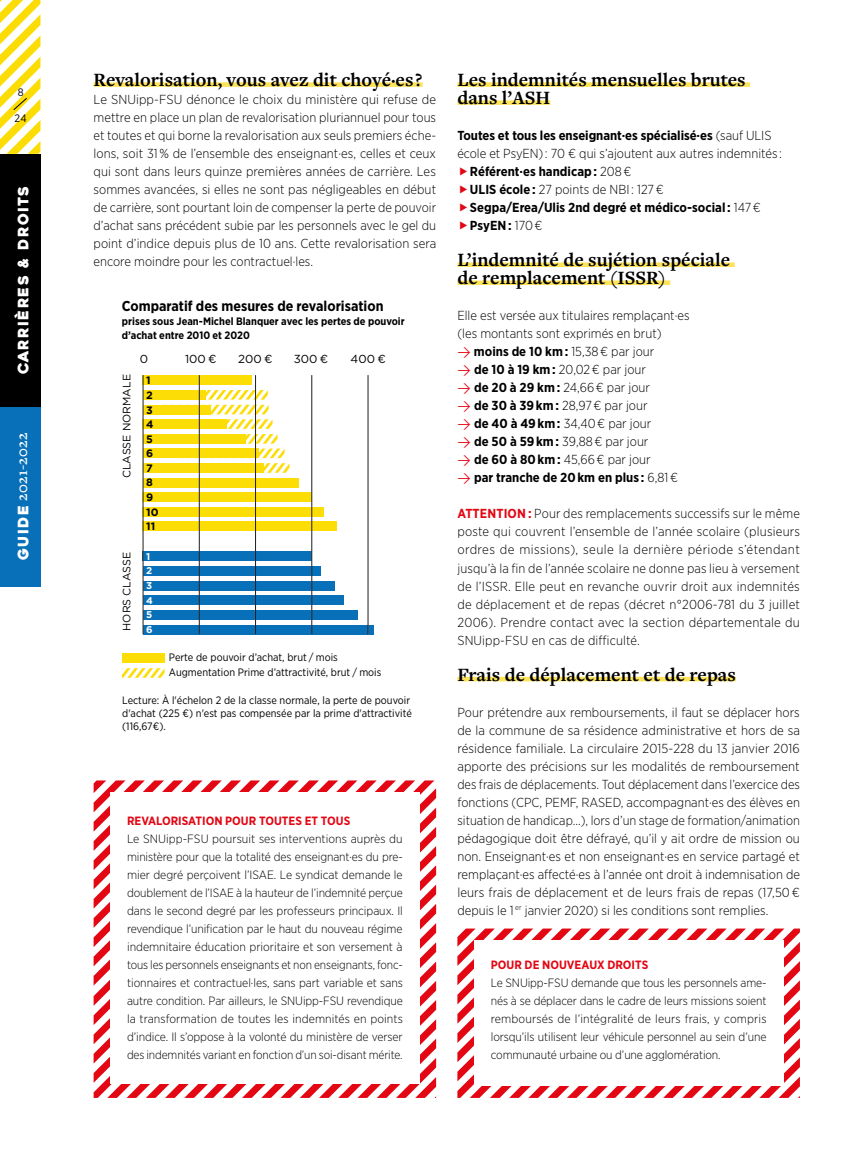
<style>
.page{position:relative;width:851px;height:1149px;background:#fff}
.page>*{position:absolute;margin:0;border:0;box-sizing:border-box;transform-origin:0 0}
.t1{font:700 19.5px/18px "Freight Text Pro";color:#000}
.t2{font:600 15.6px "Freight Text Pro";letter-spacing:.015em;color:#fff}
.t3{font:14.4px "Heavitas";letter-spacing:.1em;color:#fff}
.t4{font:700 14.25px "Gotham Narrow";color:#000}
.t5{font:300 13.05px/18px "Gotham Narrow";color:#000;text-align:justify}
.t6{font:700 13.05px "Gotham Narrow";color:#000}
.t7{font:300 12px/18px "Gotham Narrow";letter-spacing:-.01em;color:#000}
.t8{font:700 12px "Gotham Narrow";color:#e30613}
.t9{font:11.7px "Gotham";color:#000}
.t10{font:10.8px/12.9px "Gotham Narrow";color:#000}
.t11{font:700 10.8px/14.2px "Gotham Narrow";color:#000}
.t12{font:10.8px "Gotham";color:#000}
.t13{font:700 10.8px/14.5px "Gotham";color:#000}
.t14{font:700 9.9px/14.5px "Gotham";color:#fff}
.s1{font-weight:300}
.s2{font-weight:700}
.s3{font-family:"DINOT";font-weight:400;color:#e30613}
.s4{font-weight:700;color:#e30613}
</style>
<div class="page">
<svg style="left:94px;top:780px;width:342px;height:317px"></svg>
<svg style="left:457px;top:928px;width:342px;height:169px"></svg>
<div style="left:110px;top:792px;width:309px;height:291px;background:#fff"></div>
<div style="left:473px;top:940px;width:310px;height:145px;background:#fff"></div>
<div style="left:94px;top:82px;width:328px;height:5px;background:#fde35a"></div>
<div style="left:457px;top:82px;width:293px;height:5px;background:#fde35a"></div>
<div style="left:457px;top:100px;width:93px;height:5px;background:#fde35a"></div>
<div style="left:457px;top:262px;width:277px;height:5px;background:#fde35a"></div>
<div style="left:457px;top:280px;width:213px;height:5px;background:#fde35a"></div>
<div style="left:457px;top:676px;width:278px;height:5px;background:#fde35a"></div>
<div style="left:143px;top:581px;width:191px;height:9px;background:#0870b8"></div>
<div style="left:143px;top:595px;width:200px;height:9px;background:#0870b8"></div>
<div style="left:143px;top:551px;width:169px;height:10px;background:#0870b8"></div>
<div style="left:143px;top:566px;width:177px;height:9px;background:#0870b8"></div>
<div style="left:143px;top:610px;width:214px;height:9px;background:#0870b8"></div>
<div style="left:143px;top:624px;width:230px;height:10px;background:#0870b8"></div>
<div style="left:143px;top:404px;width:68px;height:10px;background:#fcdd05"></div>
<div style="left:143px;top:375px;width:109px;height:10px;background:#fcdd05"></div>
<div style="left:143px;top:390px;width:62px;height:9px;background:#fcdd05"></div>
<div style="left:143px;top:419px;width:84px;height:10px;background:#fcdd05"></div>
<div style="left:143px;top:434px;width:102px;height:9px;background:#fcdd05"></div>
<div style="left:143px;top:448px;width:115px;height:10px;background:#fcdd05"></div>
<div style="left:143px;top:463px;width:120px;height:9px;background:#fcdd05"></div>
<div style="left:143px;top:477px;width:155px;height:10px;background:#fcdd05"></div>
<div style="left:143px;top:492px;width:169px;height:10px;background:#fcdd05"></div>
<div style="left:143px;top:507px;width:181px;height:9px;background:#fcdd05"></div>
<div style="left:143px;top:521px;width:194px;height:10px;background:#fcdd05"></div>
<hr style="left:143px;top:375px;width:1px;height:259px;background:#1d1d1b">
<hr style="left:311px;top:375px;width:1px;height:259px;background:#1d1d1b">
<hr style="left:368px;top:375px;width:1px;height:259px;background:#1d1d1b">
<div style="left:122px;top:653px;width:42px;height:9px;background:#fcdd05"></div>
<svg style="left:159px;top:390px;width:130px;height:82px"></svg>
<hr style="left:199px;top:375px;width:1px;height:259px;background:#1d1d1b">
<hr style="left:255px;top:375px;width:1px;height:259px;background:#1d1d1b">
<svg style="left:122px;top:668px;width:43px;height:9px"></svg>
<div style="left:0;top:406px;width:41px;height:180px;background:#0870b8"></div>
<svg style="left:0;top:0;width:40px;height:154px"></svg>
<div style="left:0;top:154px;width:41px;height:252px;background:#000"></div>
<p class="t10" style="left:18px;top:85px;width:7px">8</p>
<p class="t10" style="left:15px;top:112px;width:14px">24</p>
<p class="t3" style="left:14px;top:374px;width:189px;rotate:-90deg">carrières &amp; droits</p>
<p class="t2" style="left:12px;top:560px;width:129px;rotate:-90deg"><sub>GUIDE</sub> 2021-2022</p>
<h1 class="t1" style="left:94px;top:70px;width:330px">Revalorisation, vous avez dit choyé·es ?</h1>
<p class="t5" style="left:94px;top:90px;width:344px">Le SNUipp-FSU dénonce le choix du ministère qui refuse de mettre en place un plan de revalorisation pluriannuel pour tous et toutes et qui borne la revalorisation aux seuls premiers éche&shy;lons, soit 31 % de l’ensemble des enseignant·es, celles et ceux qui sont dans leurs quinze premières années de carrière. Les sommes avancées, si elles ne sont pas négligeables en début de carrière, sont pourtant loin de compenser la perte de pouvoir d’achat sans précédent subie par les personnels avec le gel du point d’indice depuis plus de 10 ans. Cette revalorisation sera encore moindre pour les contractuel·les.</p>
<p class="t4" style="left:122px;top:296px;width:263px">Comparatif des mesures de revalorisation</p>
<p class="t11" style="left:122px;top:314px;width:284px">prises sous Jean-Michel Blanquer avec les pertes de pouvoir d’achat entre 2010 et 2020</p>
<p class="t12" style="left:120px;top:478px;width:105px;rotate:-90deg">CLASSE NORMALE</p>
<p class="t12" style="left:120px;top:630px;width:80px;rotate:-90deg">HORS CLASSE</p>
<p class="t9" style="left:140px;top:351px;width:10px">0</p>
<p class="t9" style="left:185px;top:351px;width:33px">100 €</p>
<p class="t13" style="left:146px;top:373px;width:14px">1<br>2<br>3<br>4<br>5<br>6<br>7<br>8<br>9<br>10<br>11</p>
<p class="t14" style="left:146px;top:549px;width:8px">1<br>2<br>3<br>4<br>5<br>6</p>
<p class="t9" style="left:238px;top:351px;width:36px">200 €</p>
<p class="t9" style="left:293px;top:351px;width:36px">300 €</p>
<p class="t9" style="left:350px;top:351px;width:37px">400 €</p>
<p class="t10" style="left:169px;top:649px;width:214px;line-height:14.9px">Perte de pouvoir d’achat, brut / mois<br>Augmentation Prime d’attractivité, brut / mois</p>
<p class="t10" style="left:122px;top:693px;width:291px">Lecture: À l'échelon 2 de la classe normale, la perte de pouvoir d'achat (225 €) n'est pas compensée par la prime d'attractivité (116,67€).</p>
<p class="t8" style="left:127px;top:812px;width:225px">REVALORISATION POUR TOUTES ET TOUS</p>
<p class="t7" style="left:127px;top:829px;width:277px">Le SNUipp-FSU poursuit ses interventions auprès du ministère pour que la totalité des enseignant·es du pre&shy;mier degré perçoivent l’ISAE. Le syndicat demande le doublement de l’ISAE à la hauteur de l’indemnité perçue dans le second degré par les professeurs principaux. Il revendique l’unification par le haut du nouveau régime indemnitaire éducation prioritaire et son versement à tous les personnels enseignants et non enseignants, fonc&shy;tionnaires et contractuel·les, sans part variable et sans autre condition. Par ailleurs, le SNUipp-FSU revendique la transformation de toutes les indemnités en points d’indice. Il s’oppose à la volonté du ministère de verser des indemnités variant en fonction d’un soi-disant mérite.</p>
<h1 class="t1" style="left:457px;top:70px;width:290px">Les indemnités mensuelles brutes dans l’ASH</h1>
<p class="t6" style="left:457px;top:127px;width:315px">Toutes et tous les enseignant·es spécialisé·es <span class="s1">(sauf ULIS</span></p>
<p class="t5" style="left:457px;top:144px;width:326px">école et PsyEN) : 70 € qui s’ajoutent aux autres indemnités :</p>
<p class="t6" style="left:470px;top:163px;width:163px">Référent·es handicap : <span class="s1">208 €</span></p>
<p class="t5" style="left:470px;top:180px;width:195px"><span class="s2">ULIS école :</span> 27 points de NBI : 127 €</p>
<p class="t6" style="left:470px;top:199px;width:292px">Segpa/Erea/Ulis 2nd degré et médico-social : <span class="s1">147 €</span></p>
<p class="t6" style="left:470px;top:217px;width:74px">PsyEN : <span class="s1">170 €</span></p>
<h1 class="t1" style="left:457px;top:250px;width:274px">L’indemnité de sujétion spéciale de remplacement (ISSR)</h1>
<p class="t5" style="left:457px;top:306px;width:234px">Elle est versée aux titulaires remplaçant·es (les montants sont exprimés en brut)</p>
<p class="t5" style="left:457px;top:342px;width:198px"><span class="s3">→</span> <span class="s2">moins de 10 km :</span> 15,38 € par jour</p>
<p class="t5" style="left:457px;top:360px;width:190px"><span class="s3">→</span> <span class="s2">de 10 à 19 km :</span> 20,02 € par jour</p>
<p class="t5" style="left:457px;top:378px;width:194px"><span class="s3">→</span> <span class="s2">de 20 à 29 km :</span> 24,66 € par jour</p>
<p class="t5" style="left:457px;top:396px;width:192px"><span class="s3">→</span> <span class="s2">de 30 à 39 km :</span> 28,97 € par jour</p>
<p class="t5" style="left:457px;top:414px;width:195px"><span class="s3">→</span> <span class="s2">de 40 à 49 km :</span> 34,40 € par jour</p>
<p class="t5" style="left:457px;top:432px;width:192px"><span class="s3">→</span> <span class="s2">de 50 à 59 km :</span> 39,88 € par jour</p>
<p class="t5" style="left:457px;top:450px;width:195px"><span class="s3">→</span> <span class="s2">de 60 à 80 km :</span> 45,66 € par jour</p>
<p class="t6" style="left:457px;top:469px;width:222px"><span class="s3">→</span> par tranche de 20 km en plus : <span class="s1">6,81 €</span></p>
<p class="t5" style="left:457px;top:504px;width:344px"><span class="s4">ATTENTION :</span> Pour des remplacements successifs sur le même poste qui couvrent l’ensemble de l’année scolaire (plusieurs ordres de missions), seule la dernière période s’étendant jusqu’à la fin de l’année scolaire ne donne pas lieu à versement de l’ISSR. Elle peut en revanche ouvrir droit aux indemnités de déplacement et de repas (décret n°2006-781 du 3 juillet 2006). Prendre contact avec la section départementale du SNUipp-FSU en cas de difficulté.</p>
<h1 class="t1" style="left:457px;top:664px;width:280px">Frais de déplacement et de repas</h1>
<p class="t5" style="left:457px;top:702px;width:344px">Pour prétendre aux remboursements, il faut se déplacer hors de la commune de sa résidence administrative et hors de sa résidence familiale. La circulaire 2015-228 du 13 janvier 2016 apporte des précisions sur les modalités de remboursement des frais de déplacements. Tout déplacement dans l’exercice des fonctions (CPC, PEMF, RASED, accompagnant·es des élèves en situation de handicap...), lors d’un stage de formation/animation pédagogique doit être défrayé, qu’il y ait ordre de mission ou non. Enseignant·es et non enseignant·es en service partagé et remplaçant·es affecté·es à l’année ont droit à indemnisation de leurs frais de déplacement et de leurs frais de repas (17,50 € depuis le 1 <sup>er</sup> janvier 2020) si les conditions sont remplies.</p>
<p class="t8" style="left:490px;top:956px;width:159px">POUR DE NOUVEAUX DROITS</p>
<p class="t7" style="left:490px;top:973px;width:277px;text-align:justify">Le SNUipp-FSU demande que tous les personnels ame&shy;nés à se déplacer dans le cadre de leurs missions soient remboursés de l’intégralité de leurs frais, y compris lorsqu’ils utilisent leur véhicule personnel au sein d’une communauté urbaine ou d’une agglomération.</p>
</div>
